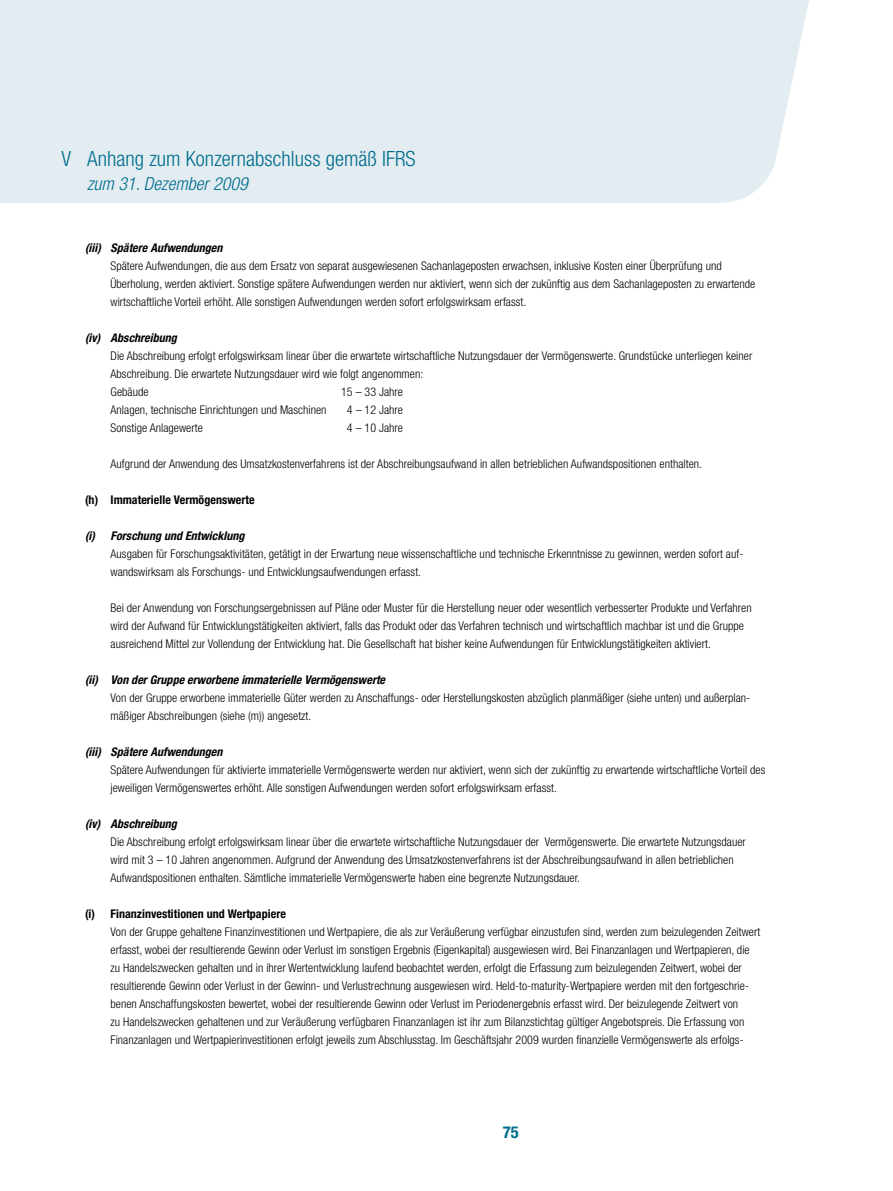
<style>
.page{position:relative;width:893px;height:1191px;background:#fff}
.page>*{position:absolute;margin:0;border:0;box-sizing:border-box;transform-origin:0 0}
.t1{font:300 condensed 21px "Helvetica Neue";letter-spacing:.005em;color:#006d8e}
.t2{font:italic 300 condensed 18px "Helvetica Neue";letter-spacing:.005em;color:#006d8e}
.t3{font:700 condensed 16.5px "Helvetica Neue";color:#006d8e}
.t4{font:300 condensed 12px/18px "Helvetica Neue";letter-spacing:.005em;color:#000}
.t5{font:italic 700 condensed 12px "Helvetica Neue";letter-spacing:.005em;color:#000}
.t6{font:700 condensed 12px "Helvetica Neue";letter-spacing:.005em;color:#000}
</style>
<div class="page">
<div style="left:0;top:0;width:721px;height:202px;background:#e2ecf1"></div>
<svg style="left:721px;top:0;width:88px;height:202px;fill:#e2ecf1"></svg>
<h1 class="t1" style="left:62px;top:146px;width:355px">V Anhang zum Konzernabschluss gemäß IFRS</h1>
<h2 class="t2" style="left:87px;top:173px;width:162px">zum 31. Dezember 2009</h2>
<p class="t5" style="left:85px;top:240px;width:139px">(iii) Spätere Aufwendungen</p>
<p class="t4" style="left:111px;top:256px;width:646px">Spätere Aufwendungen, die aus dem Ersatz von separat ausgewiesenen Sachanlageposten erwachsen, inklusive Kosten einer Überprüfung und<br>Überholung, werden aktiviert. Sonstige spätere Aufwendungen werden nur aktiviert, wenn sich der zukünftig aus dem Sachanlageposten zu erwartende wirtschaftliche Vorteil erhöht. Alle sonstigen Aufwendungen werden sofort erfolgswirksam erfasst.</p>
<p class="t5" style="left:85px;top:330px;width:93px">(iv) Abschreibung</p>
<p class="t4" style="left:111px;top:346px;width:643px">Die Abschreibung erfolgt erfolgswirksam linear über die erwartete wirtschaftliche Nutzungsdauer der Vermögenswerte. Grundstücke unterliegen keiner<br>Abschreibung. Die erwartete Nutzungsdauer wird wie folgt angenommen:<br>Gebäude</p>
<p class="t4" style="left:341px;top:382px;width:63px">15 – 33 Jahre</p>
<p class="t4" style="left:111px;top:400px;width:217px">Anlagen, technische Einrichtungen und Maschinen</p>
<p class="t4" style="left:347px;top:400px;width:58px">4 – 12 Jahre</p>
<p class="t4" style="left:111px;top:418px;width:94px">Sonstige Anlagewerte</p>
<p class="t4" style="left:347px;top:418px;width:58px">4 – 10 Jahre</p>
<p class="t4" style="left:111px;top:454px;width:593px">Aufgrund der Anwendung des Umsatzkostenverfahrens ist der Abschreibungsaufwand in allen betrieblichen Aufwandspositionen enthalten.</p>
<p class="t6" style="left:85px;top:492px;width:171px">(h) Immaterielle Vermögenswerte</p>
<p class="t5" style="left:85px;top:528px;width:161px">(i) Forschung und Entwicklung</p>
<p class="t4" style="left:111px;top:544px;width:634px">Ausgaben für Forschungsaktivitäten, getätigt in der Erwartung neue wissenschaftliche und technische Erkenntnisse zu gewinnen, werden sofort auf&shy;wandswirksam als Forschungs- und Entwicklungsaufwendungen erfasst.</p>
<p class="t4" style="left:111px;top:598px;width:643px">Bei der Anwendung von Forschungsergebnissen auf Pläne oder Muster für die Herstellung neuer oder wesentlich verbesserter Produkte und Verfahren wird der Aufwand für Entwicklungstätigkeiten aktiviert, falls das Produkt oder das Verfahren technisch und wirtschaftlich machbar ist und die Gruppe ausreichend Mittel zur Vollendung der Entwicklung hat. Die Gesellschaft hat bisher keine Aufwendungen für Entwicklungstätigkeiten aktiviert.</p>
<p class="t5" style="left:85px;top:672px;width:302px">(ii) Von der Gruppe erworbene immaterielle Vermögenswerte</p>
<p class="t4" style="left:111px;top:688px;width:641px">Von der Gruppe erworbene immaterielle Güter werden zu Anschaffungs- oder Herstellungskosten abzüglich planmäßiger (siehe unten) und außerplan&shy;mäßiger Abschreibungen (siehe (m)) angesetzt.</p>
<p class="t5" style="left:85px;top:744px;width:139px">(iii) Spätere Aufwendungen</p>
<p class="t4" style="left:111px;top:760px;width:656px">Spätere Aufwendungen für aktivierte immaterielle Vermögenswerte werden nur aktiviert, wenn sich der zukünftig zu erwartende wirtschaftliche Vorteil des jeweiligen Vermögenswertes erhöht. Alle sonstigen Aufwendungen werden sofort erfolgswirksam erfasst.</p>
<p class="t5" style="left:85px;top:816px;width:93px">(iv) Abschreibung</p>
<p class="t4" style="left:111px;top:832px;width:637px">Die Abschreibung erfolgt erfolgswirksam linear über die erwartete wirtschaftliche Nutzungsdauer der Vermögenswerte. Die erwartete Nutzungsdauer wird mit 3 – 10 Jahren angenommen. Aufgrund der Anwendung des Umsatzkostenverfahrens ist der Abschreibungsaufwand in allen betrieblichen<br>Aufwandspositionen enthalten. Sämtliche immaterielle Vermögenswerte haben eine begrenzte Nutzungsdauer.</p>
<p class="t6" style="left:85px;top:906px;width:202px">(i) Finanzinvestitionen und Wertpapiere</p>
<p class="t4" style="left:111px;top:922px;width:651px">Von der Gruppe gehaltene Finanzinvestitionen und Wertpapiere, die als zur Veräußerung verfügbar einzustufen sind, werden zum beizulegenden Zeitwert erfasst, wobei der resultierende Gewinn oder Verlust im sonstigen Ergebnis (Eigenkapital) ausgewiesen wird. Bei Finanzanlagen und Wertpapieren, die zu Handelszwecken gehalten und in ihrer Wertentwicklung laufend beobachtet werden, erfolgt die Erfassung zum beizulegenden Zeitwert, wobei der resultierende Gewinn oder Verlust in der Gewinn- und Verlustrechnung ausgewiesen wird. Held-to-maturity-Wertpapiere werden mit den fortgeschrie&shy;benen Anschaffungskosten bewertet, wobei der resultierende Gewinn oder Verlust im Periodenergebnis erfasst wird. Der beizulegende Zeitwert von<br>zu Handelszwecken gehaltenen und zur Veräußerung verfügbaren Finanzanlagen ist ihr zum Bilanzstichtag gültiger Angebotspreis. Die Erfassung von Finanzanlagen und Wertpapierinvestitionen erfolgt jeweils zum Abschlusstag. Im Geschäftsjahr 2009 wurden finanzielle Vermögenswerte als erfolgs-</p>
<h3 class="t3" style="left:503px;top:1122px;width:17px">75</h3>
</div>
